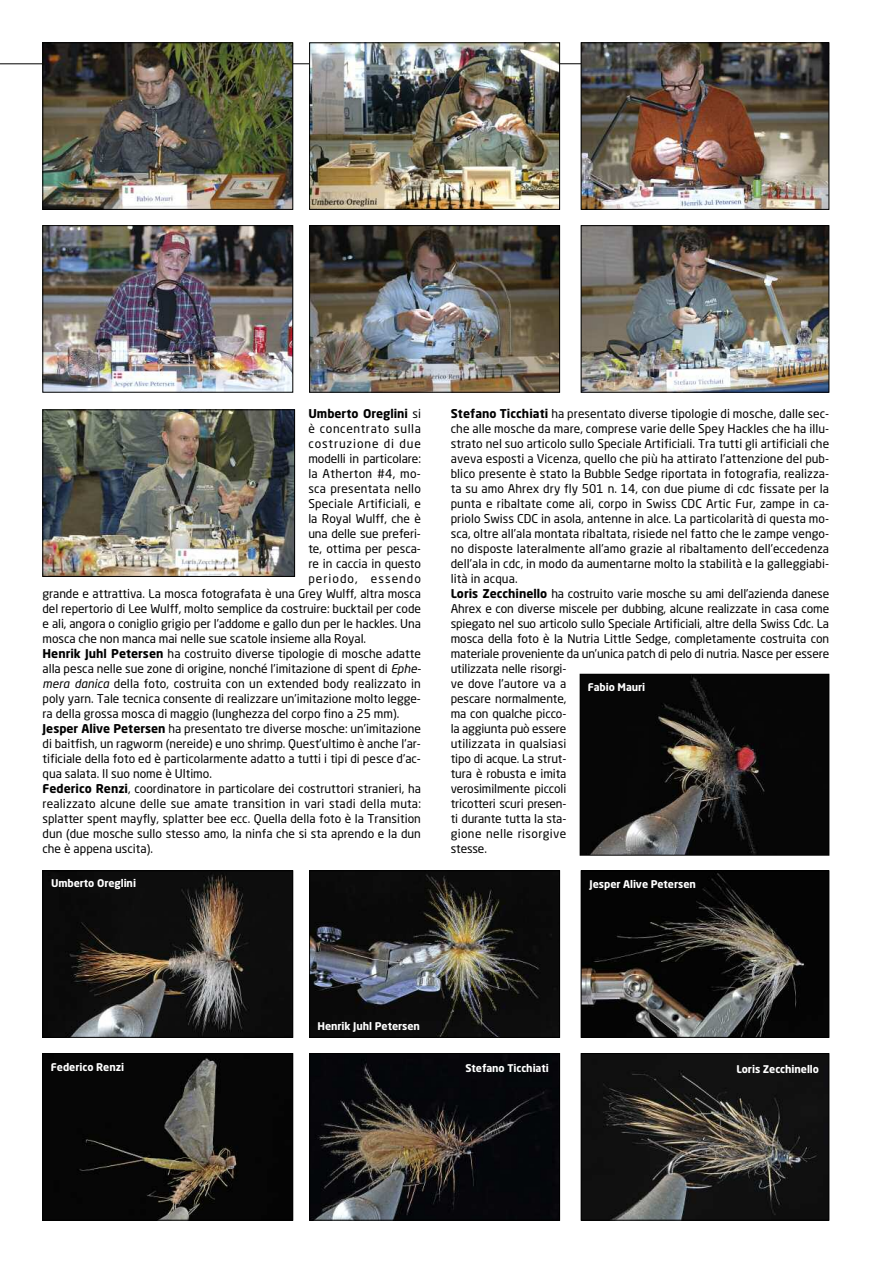
<style>
.page{position:relative;width:893px;height:1263px;background:#fff}
.page>*{position:absolute;margin:0;border:0;box-sizing:border-box;transform-origin:0 0}
.t1{font:12px/15px "Neo Sans Std";color:#000}
.t2{font:700 12px "Neo Sans Std";color:#000}
.t3{font:12px "Neo Sans Std";letter-spacing:.05em;color:#000}
.t4{font:12px "Neo Sans Std";letter-spacing:.075em;color:#000}
.t5{font:12px "Neo Sans Std";letter-spacing:.03em;color:#000}
.t6{font:12px "Neo Sans Std";letter-spacing:.085em;color:#000}
.t7{font:700 10.5px "Neo Sans Std";letter-spacing:-.005em;color:#fff}
.s1{font-weight:400}
.s2{font-weight:700}
.s3{font-style:italic}
</style>
<div class="page">
<hr style="left:0;top:63px;width:829px;height:1px;background:#000">
<img style="left:311px;top:227px;width:247px;height:163px">
<div style="left:309px;top:225px;width:251px;height:167px;border:1px solid #000"></div>
<img style="left:45px;top:227px;width:246px;height:163px">
<div style="left:43px;top:225px;width:250px;height:167px;border:1px solid #000"></div>
<img style="left:583px;top:227px;width:244px;height:163px">
<div style="left:581px;top:225px;width:248px;height:167px;border:1px solid #000"></div>
<img style="left:311px;top:45px;width:247px;height:163px">
<div style="left:309px;top:43px;width:251px;height:167px;border:1px solid #000"></div>
<img style="left:45px;top:45px;width:246px;height:163px">
<div style="left:43px;top:43px;width:250px;height:167px;border:1px solid #000"></div>
<img style="left:583px;top:45px;width:244px;height:163px">
<div style="left:581px;top:43px;width:248px;height:167px;border:1px solid #000"></div>
<img style="left:311px;top:1055px;width:247px;height:163px">
<div style="left:309px;top:1053px;width:251px;height:167px;border:1px solid #000"></div>
<img style="left:45px;top:1055px;width:246px;height:163px">
<div style="left:43px;top:1053px;width:250px;height:167px;border:1px solid #000"></div>
<img style="left:583px;top:1055px;width:244px;height:163px">
<div style="left:581px;top:1053px;width:248px;height:167px;border:1px solid #000"></div>
<img style="left:311px;top:872px;width:247px;height:163px">
<div style="left:309px;top:870px;width:251px;height:167px;border:1px solid #000"></div>
<img style="left:45px;top:872px;width:246px;height:163px">
<div style="left:43px;top:870px;width:250px;height:167px;border:1px solid #000"></div>
<img style="left:583px;top:872px;width:244px;height:163px">
<div style="left:581px;top:870px;width:248px;height:167px;border:1px solid #000"></div>
<img style="left:45px;top:412px;width:248px;height:163px">
<div style="left:43px;top:410px;width:252px;height:167px;border:1px solid #000"></div>
<img style="left:582px;top:676px;width:245px;height:177px">
<div style="left:580px;top:674px;width:249px;height:181px;border:1px solid #000"></div>
<p class="t2" style="left:308px;top:408px;width:114px">Umberto Oreglini <span class="s1">si</span></p>
<p class="t3" style="left:308px;top:424px;width:114px">è concentrato sulla</p>
<p class="t4" style="left:308px;top:439px;width:114px">costruzione di due</p>
<p class="t1" style="left:308px;top:452px;width:114px">modelli in particolare:</p>
<p class="t5" style="left:308px;top:469px;width:114px">la Atherton #4, mo-</p>
<p class="t1" style="left:308px;top:482px;width:114px">sca presentata nello</p>
<p class="t1" style="left:308px;top:497px;width:114px">Speciale Artificiali, e</p>
<p class="t1" style="left:308px;top:512px;width:114px">la Royal Wulff, che è</p>
<p class="t1" style="left:308px;top:527px;width:114px">una delle sue preferi-</p>
<p class="t1" style="left:308px;top:542px;width:114px">te, ottima per pesca-</p>
<p class="t1" style="left:308px;top:557px;width:114px">re in caccia in questo</p>
<p class="t6" style="left:308px;top:574px;width:114px">periodo, essendo</p>
<p class="t1" style="left:43px;top:587px;width:380px">grande e attrattiva. La mosca fotografata è una Grey Wulff, altra mosca</p>
<p class="t1" style="left:43px;top:602px;width:380px">del repertorio di Lee Wulff, molto semplice da costruire: bucktail per code</p>
<p class="t1" style="left:43px;top:617px;width:380px">e ali, angora o coniglio grigio per l’addome e gallo dun per le hackles. Una</p>
<p class="t1" style="left:43px;top:632px;width:325px">mosca che non manca mai nelle sue scatole insieme alla Royal.</p>
<p class="t1" style="left:43px;top:647px;width:380px"><span class="s2">Henrik Juhl Petersen</span> ha costruito diverse tipologie di mosche adatte</p>
<p class="t1" style="left:43px;top:662px;width:379px">alla pesca nelle sue zone di origine, nonché l’imitazione di spent di <span class="s3">Ephe-</span></p>
<p class="t1" style="left:43px;top:677px;width:380px"><span class="s3">mera danica</span> della foto, costruita con un extended body realizzato in</p>
<p class="t1" style="left:43px;top:692px;width:380px">poly yarn. Tale tecnica consente di realizzare un’imitazione molto legge-</p>
<p class="t1" style="left:43px;top:707px;width:358px">ra della grossa mosca di maggio (lunghezza del corpo fino a 25 mm).</p>
<p class="t1" style="left:43px;top:722px;width:380px"><span class="s2">Jesper Alive Petersen</span> ha presentato tre diverse mosche: un’imitazione</p>
<p class="t1" style="left:43px;top:737px;width:380px">di baitfish, un ragworm (nereide) e uno shrimp. Quest’ultimo è anche l’ar-</p>
<p class="t1" style="left:43px;top:752px;width:380px">tificiale della foto ed è particolarmente adatto a tutti i tipi di pesce d’ac-</p>
<p class="t1" style="left:43px;top:767px;width:171px">qua salata. Il suo nome è Ultimo.</p>
<p class="t1" style="left:43px;top:782px;width:380px"><span class="s2">Federico Renzi</span>, coordinatore in particolare dei costruttori stranieri, ha</p>
<p class="t1" style="left:43px;top:797px;width:380px">realizzato alcune delle sue amate transition in vari stadi della muta:</p>
<p class="t1" style="left:43px;top:812px;width:380px">splatter spent mayfly, splatter bee ecc. Quella della foto è la Transition</p>
<p class="t1" style="left:43px;top:827px;width:380px">dun (due mosche sullo stesso amo, la ninfa che si sta aprendo e la dun</p>
<p class="t1" style="left:43px;top:842px;width:112px">che è appena uscita).</p>
<p class="t7" style="left:51px;top:879px;width:87px">Umberto Oreglini</p>
<p class="t1" style="left:451px;top:407px;width:380px"><span class="s2">Stefano Ticchiati</span> ha presentato diverse tipologie di mosche, dalle sec&shy;che alle mosche da mare, comprese varie delle Spey Hackles che ha illu&shy;strato nel suo articolo sullo Speciale Artificiali. Tra tutti gli artificiali che aveva esposti a Vicenza, quello che più ha attirato l’attenzione del pub&shy;blico presente è stato la Bubble Sedge riportata in fotografia, realizza&shy;ta su amo Ahrex dry fly 501 n. 14, con due piume di cdc fissate per la punta e ribaltate come ali, corpo in Swiss CDC Artic Fur, zampe in ca&shy;priolo Swiss CDC in asola, antenne in alce. La particolarità di questa mo&shy;sca, oltre all’ala montata ribaltata, risiede nel fatto che le zampe vengo&shy;no disposte lateralmente all’amo grazie al ribaltamento dell’eccedenza dell’ala in cdc, in modo da aumentarne molto la stabilità e la galleggiabi&shy;lità in acqua.<br><span class="s2">Loris Zecchinello</span> ha costruito varie mosche su ami dell’azienda danese Ahrex e con diverse miscele per dubbing, alcune realizzate in casa come spiegato nel suo articolo sullo Speciale Artificiali, altre della Swiss Cdc. La mosca della foto è la Nutria Little Sedge, completamente costruita con materiale proveniente da un’unica patch di pelo di nutria. Nasce per essere utilizzata nelle risorgi-<br>ve dove l’autore va a<br>pescare normalmente,<br>ma con qualche picco-<br>la aggiunta può essere<br>utilizzata in qualsiasi<br>tipo di acque. La strut-<br>tura è robusta e imita<br>verosimilmente piccoli<br>tricotteri scuri presen-<br>ti durante tutta la sta-<br>gione nelle risorgive<br>stesse.</p>
<p class="t7" style="left:588px;top:683px;width:59px">Fabio Mauri</p>
<p class="t7" style="left:590px;top:879px;width:108px">Jesper Alive Petersen</p>
<p class="t7" style="left:317px;top:1022px;width:104px">Henrik Juhl Petersen</p>
<p class="t7" style="left:51px;top:1062px;width:75px">Federico Renzi</p>
<p class="t7" style="left:465px;top:1064px;width:85px">Stefano Ticchiati</p>
<p class="t7" style="left:736px;top:1065px;width:84px">Loris Zecchinello</p>
</div>
